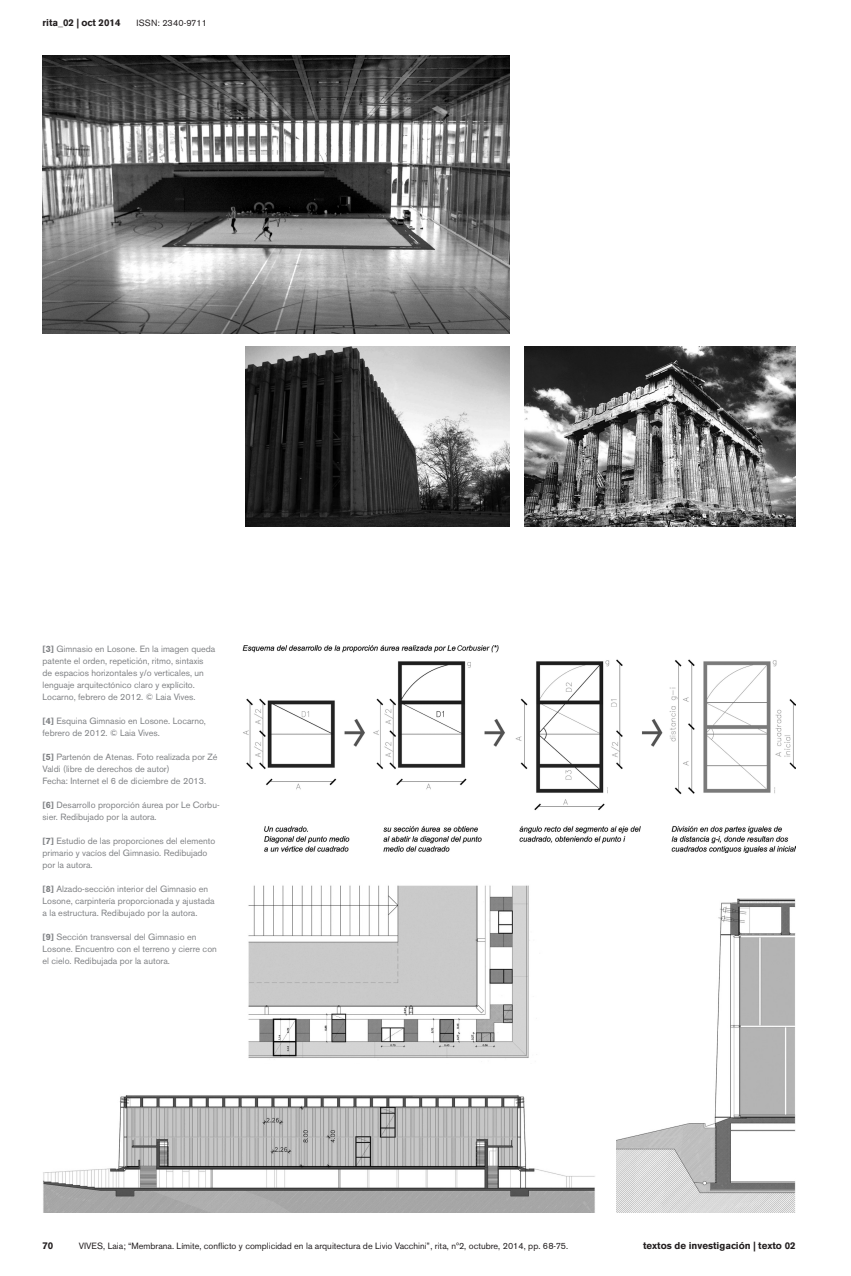
<style>
.page{position:relative;width:851px;height:1276px;background:#fff}
.page>*{position:absolute;margin:0;border:0;box-sizing:border-box;transform-origin:0 0}
.t1{font:700 9.75px "Akzidenz Grotesk BE";color:#231f20}
.t2{font:9px/12px "Akzidenz Grotesk BE";color:#808285}
.t3{font:9px "Akzidenz Grotesk BE";color:#231f20}
.t4{font:9px "Akzidenz Grotesk BE";letter-spacing:.02em;color:#231f20}
.s1{font-weight:700}
</style>
<div class="page">
<img style="left:245px;top:346px;width:264px;height:180px">
<img style="left:524px;top:346px;width:271px;height:180px">
<img style="left:242px;top:645px;width:553px;height:207px">
<img style="left:248px;top:885px;width:281px;height:173px">
<img style="left:43px;top:1095px;width:552px;height:117px">
<img style="left:617px;top:898px;width:178px;height:314px">
<img style="left:43px;top:55px;width:466px;height:278px">
<p class="t1" style="left:43px;top:17px;width:79px">rita_02 | oct 2014</p>
<p class="t4" style="left:136px;top:17px;width:72px">ISSN: 2340-9711</p>
<p class="t2" style="left:43px;top:643px;width:174px"><span class="s1">[3]</span> Gimnasio en Losone. En la imagen queda patente el orden, repetición, ritmo, sintaxis de espacios horizontales y/o verticales, un lenguaje arquitectónico claro y explícito.</p>
<p class="t2" style="left:43px;top:691px;width:155px">Locarno, febrero de 2012. © Laia Vives.</p>
<p class="t2" style="left:43px;top:715px;width:165px"><span class="s1">[4]</span> Esquina Gimnasio en Losone. Locarno, febrero de 2012. © Laia Vives.</p>
<p class="t2" style="left:43px;top:751px;width:176px"><span class="s1">[5]</span> Partenón de Atenas. Foto realizada por Zé<br>Valdi (libre de derechos de autor)</p>
<p class="t2" style="left:43px;top:775px;width:165px">Fecha: Internet el 6 de diciembre de 2013.</p>
<p class="t2" style="left:43px;top:799px;width:179px"><span class="s1">[6]</span> Desarrollo proporción áurea por Le Corbu&shy;sier. Redibujado por la autora.</p>
<p class="t2" style="left:43px;top:835px;width:174px"><span class="s1">[7]</span> Estudio de las proporciones del elemento primario y vacíos del Gimnasio. Redibujado por la autora.</p>
<p class="t2" style="left:43px;top:883px;width:173px"><span class="s1">[8]</span> Alzado-sección interior del Gimnasio en<br>Losone, carpintería proporcionada y ajustada a la estructura. Redibujado por la autora.</p>
<p class="t2" style="left:43px;top:931px;width:176px"><span class="s1">[9]</span> Sección transversal del Gimnasio en<br>Losone. Encuentro con el terreno y cierre con el cielo. Redibujada por la autora.</p>
<p class="t1" style="left:43px;top:1240px;width:12px">70</p>
<p class="t3" style="left:79px;top:1240px;width:491px">VIVES, Laia; “Membrana. Límite, conflicto y complicidad en la arquitectura de Livio Vacchini”, rita, nº2, octubre, 2014, pp. 68-75.</p>
<p class="t1" style="left:643px;top:1240px;width:154px">textos de investigación | texto 02</p>
</div>
